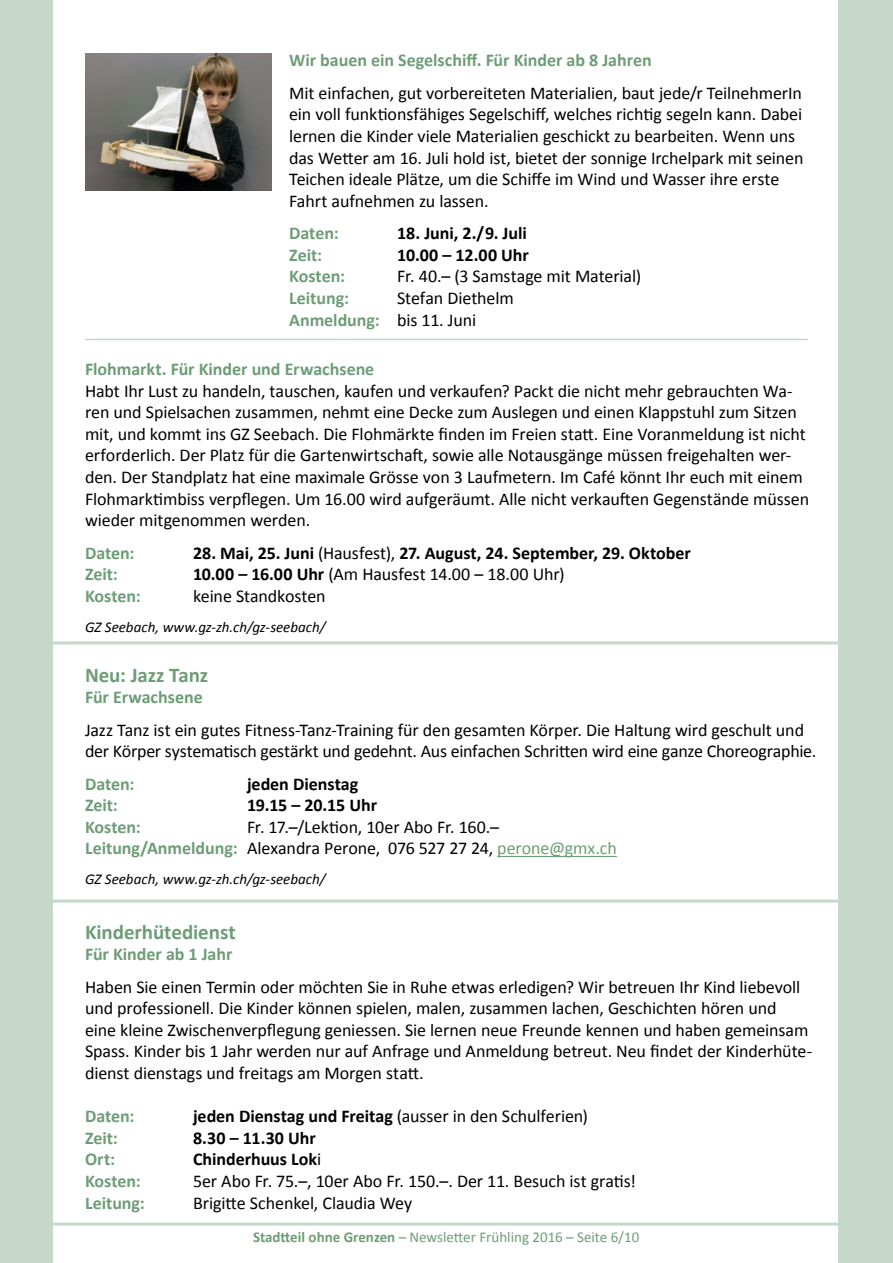
<style>
.page{position:relative;width:893px;height:1263px;background:#c5d8c9}
.page>*{position:absolute;margin:0;border:0;box-sizing:border-box;transform-origin:0 0}
.t1{font:700 21px "Calibri";letter-spacing:-.005em;color:#6d9d77}
.t2{font:18px/21.6px "Calibri";letter-spacing:-.005em;color:#000}
.t3{font:700 18px "Calibri";color:#6d9d77}
.t4{font:700 18px "Calibri";color:#000}
.t5{font:italic 15px "Calibri";letter-spacing:.005em;color:#000}
.t6{font:15px "Calibri";color:#6d9d77}
.s1{font-weight:700;color:#6d9d77}
.s2{font-weight:400}
.s3{font-weight:700}
.s4{color:#6d9d77}
</style>
<div class="page">
<div style="left:53px;top:0;width:785px;height:1263px;background:#fff"></div>
<hr style="left:0;top:1222px;width:893px;height:3px;background:#c5d8c9">
<hr style="left:0;top:641px;width:893px;height:3px;background:#c5d8c9">
<hr style="left:0;top:899px;width:893px;height:3px;background:#c5d8c9">
<hr style="left:497px;top:856px;width:120px;height:1px;background:#6d9d77">
<img style="left:85px;top:53px;width:187px;height:138px">
<hr style="left:85px;top:339px;width:723px;height:1px;background:#c5d8c9">
<p class="t3" style="left:289px;top:49px;width:364px">Wir bauen ein Segelschiff. Für Kinder ab 8 Jahren</p>
<p class="t2" style="left:289px;top:82px;width:516px">Mit einfachen, gut vorbereiteten Materialien, baut jede/r TeilnehmerIn ein voll funktionsfähiges Segelschiff, welches richtig segeln kann. Dabei lernen die Kinder viele Materialien geschickt zu bearbeiten. Wenn uns das Wetter am 16. Juli hold ist, bietet der sonnige Irchelpark mit seinen Teichen ideale Plätze, um die Schiffe im Wind und Wasser ihre erste Fahrt aufnehmen zu lassen.</p>
<p class="t3" style="left:289px;top:222px;width:51px">Daten:</p>
<p class="t4" style="left:397px;top:222px;width:131px">18. Juni, 2./9. Juli</p>
<p class="t3" style="left:289px;top:243px;width:34px">Zeit:</p>
<p class="t4" style="left:397px;top:243px;width:133px">10.00 – 12.00 Uhr</p>
<p class="t3" style="left:289px;top:265px;width:57px">Kosten:</p>
<p class="t2" style="left:397px;top:266px;width:246px">Fr. 40.– (3 Samstage mit Material)</p>
<p class="t3" style="left:289px;top:287px;width:61px">Leitung:</p>
<p class="t2" style="left:289px;top:287px;width:226px;text-indent:108px">Stefan Diethelm<br><span class="s1">Anmeldung:</span> bis 11. Juni</p>
<p class="t3" style="left:85px;top:357px;width:291px">Flohmarkt. Für Kinder und Erwachsene</p>
<p class="t2" style="left:85px;top:380px;width:726px">Habt Ihr Lust zu handeln, tauschen, kaufen und verkaufen? Packt die nicht mehr gebrauchten Wa&shy;ren und Spielsachen zusammen, nehmt eine Decke zum Auslegen und einen Klappstuhl zum Sitzen mit, und kommt ins GZ Seebach. Die Flohmärkte finden im Freien statt. Eine Voranmeldung ist nicht erforderlich. Der Platz für die Gartenwirtschaft, sowie alle Notausgänge müssen freigehalten wer&shy;den. Der Standplatz hat eine maximale Grösse von 3 Laufmetern. Im Café könnt Ihr euch mit einem Flohmarktimbiss verpflegen. Um 16.00 wird aufgeräumt. Alle nicht verkauften Gegenstände müssen wieder mitgenommen werden.</p>
<p class="t3" style="left:85px;top:541px;width:51px">Daten:</p>
<p class="t4" style="left:193px;top:541px;width:499px">28. Mai, 25. Juni <span class="s2">(Hausfest),</span> 27. August, 24. September, 29. Oktober</p>
<p class="t3" style="left:85px;top:563px;width:34px">Zeit:</p>
<p class="t2" style="left:193px;top:563px;width:373px"><span class="s3">10.00 – 16.00 Uhr</span> (Am Hausfest 14.00 – 18.00 Uhr)</p>
<p class="t3" style="left:85px;top:584px;width:57px">Kosten:</p>
<p class="t2" style="left:193px;top:585px;width:134px">keine Standkosten</p>
<p class="t5" style="left:85px;top:617px;width:242px">GZ Seebach, www.gz-zh.ch/gz-seebach/</p>
<p class="t1" style="left:85px;top:661px;width:125px">Neu: Jazz Tanz</p>
<p class="t3" style="left:85px;top:686px;width:119px">Für Erwachsene</p>
<p class="t2" style="left:85px;top:719px;width:733px">Jazz Tanz ist ein gutes Fitness-Tanz-Training für den gesamten Körper. Die Haltung wird geschult und der Körper systematisch gestärkt und gedehnt. Aus einfachen Schritten wird eine ganze Choreographie.</p>
<p class="t3" style="left:85px;top:772px;width:51px">Daten:</p>
<p class="t4" style="left:247px;top:772px;width:113px">jeden Dienstag</p>
<p class="t3" style="left:85px;top:794px;width:34px">Zeit:</p>
<p class="t4" style="left:247px;top:794px;width:131px">19.15 – 20.15 Uhr</p>
<p class="t3" style="left:85px;top:815px;width:57px">Kosten:</p>
<p class="t2" style="left:85px;top:816px;width:533px;text-indent:162px">Fr. 17.–/Lektion, 10er Abo Fr. 160.–<br><span class="s1">Leitung/Anmeldung:</span> Alexandra Perone, 076 527 27 24, <span class="s4">perone@gmx.ch</span></p>
<p class="t5" style="left:85px;top:869px;width:242px">GZ Seebach, www.gz-zh.ch/gz-seebach/</p>
<p class="t1" style="left:85px;top:918px;width:152px">Kinderhütedienst</p>
<p class="t3" style="left:85px;top:943px;width:149px">Für Kinder ab 1 Jahr</p>
<p class="t2" style="left:85px;top:976px;width:729px">Haben Sie einen Termin oder möchten Sie in Ruhe etwas erledigen? Wir betreuen Ihr Kind liebevoll und professionell. Die Kinder können spielen, malen, zusammen lachen, Geschichten hören und<br>eine kleine Zwischenverpflegung geniessen. Sie lernen neue Freunde kennen und haben gemeinsam Spass. Kinder bis 1 Jahr werden nur auf Anfrage und Anmeldung betreut. Neu findet der Kinderhüte&shy;dienst dienstags und freitags am Morgen statt.</p>
<p class="t3" style="left:85px;top:1105px;width:51px">Daten:</p>
<p class="t2" style="left:193px;top:1105px;width:397px"><span class="s3">jeden Dienstag und Freitag</span> (ausser in den Schulferien)</p>
<p class="t3" style="left:85px;top:1126px;width:34px">Zeit:</p>
<p class="t4" style="left:193px;top:1126px;width:124px">8.30 – 11.30 Uhr</p>
<p class="t3" style="left:85px;top:1148px;width:32px">Ort:</p>
<p class="t4" style="left:193px;top:1148px;width:130px">Chinderhuus Lok<span class="s2">i</span></p>
<p class="t3" style="left:85px;top:1169px;width:57px">Kosten:</p>
<p class="t2" style="left:193px;top:1170px;width:445px">5er Abo Fr. 75.–, 10er Abo Fr. 150.–. Der 11. Besuch ist gratis!</p>
<p class="t3" style="left:85px;top:1191px;width:61px">Leitung:</p>
<p class="t2" style="left:193px;top:1192px;width:221px">Brigitte Schenkel, Claudia Wey</p>
<p class="t6" style="left:253px;top:1227px;width:388px"><span class="s3">Stadtteil ohne Grenzen</span> – Newsletter Frühling 2016 – Seite 6/10</p>
</div>
